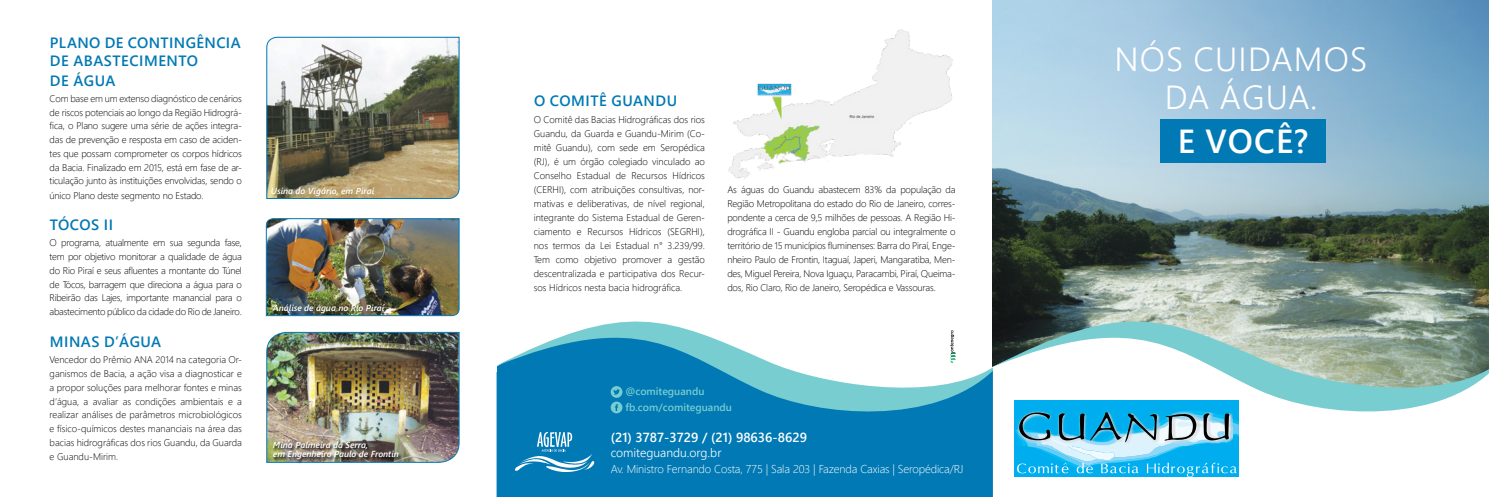
<style>
.page{position:relative;width:1489px;height:497px;background:#fff}
.page>*{position:absolute;margin:0;border:0;box-sizing:border-box;transform-origin:0 0}
.t1{font:33.25px/37.6px "Webly Sleek UI Semilight";letter-spacing:.035em;color:#fff;text-align:center}
.t2{font:33.25px "Webly Sleek UI Semibold";color:#fff}
.t3{font:14.88px/17.5px "Webly Sleek UI Semibold";letter-spacing:.035em;color:#0079b4}
.t4{font:13.12px "Webly Sleek UI Semibold";color:#fff}
.t5{font:12.25px "Webly Sleek UI Semilight";color:#fff}
.t6{font:11.38px "Webly Sleek UI Light";letter-spacing:-.01em;color:#fff}
.t7{font:10.5px/15.5px "Webly Sleek UI Semibold";color:#78cdd1}
.t8{font:9.62px/14px "Webly Sleek UI Light";letter-spacing:-.015em;color:#000;text-align:justify}
.t9{font:italic 8.75px/9.6px "Webly Sleek UI Semibold";color:#fff}
</style>
<div class="page">
<img style="left:992px;top:0;width:496px;height:298px">
<div style="left:1160px;top:119px;width:165px;height:43px;background:#0079b4"></div>
<div style="left:496px;top:425px;width:496px;height:71px;background:#0079b4"></div>
<svg style="left:992px;top:298px;width:496px;height:128px"></svg>
<svg style="left:496px;top:321px;width:496px;height:104px"></svg>
<div style="left:1014px;top:400px;width:224px;height:76px;background:#00aeef"></div>
<svg style="left:1015px;top:410px;width:223px;height:66px"></svg>
<svg style="left:610px;top:385px;width:12px;height:28px"></svg>
<img style="left:266px;top:36px;width:194px;height:163px">
<img style="left:265px;top:218px;width:195px;height:98px">
<img style="left:266px;top:331px;width:194px;height:131px">
<svg style="left:949px;top:330px;width:6px;height:32px"></svg>
<img style="left:728px;top:29px;width:225px;height:149px">
<svg style="left:513px;top:431px;width:82px;height:41px;background:#3293c2"></svg>
<img style="left:273px;top:440px;width:129px;height:22px">
<h2 class="t3" style="left:50px;top:33px;width:192px">PLANO DE CONTINGÊNCIA<br>DE ABASTECIMENTO</h2>
<h2 class="t3" style="left:50px;top:71px;width:67px">DE ÁGUA</h2>
<p class="t8" style="left:50px;top:91px;width:194px;line-height:13.7px">Com base em um extenso diagnóstico de cenários de riscos potenciais ao longo da Região Hidrográ&shy;fica, o Plano sugere uma série de ações integra&shy;das de prevenção e resposta em caso de aciden&shy;tes que possam comprometer os corpos hídricos da Bacia. Finalizado em 2015, está em fase de ar&shy;ticulação junto às instituições envolvidas, sendo o único Plano deste segmento no Estado.</p>
<h2 class="t3" style="left:50px;top:215px;width:59px">TÓCOS II</h2>
<p class="t8" style="left:50px;top:235px;width:194px">O programa, atualmente em sua segunda fase, tem por objetivo monitorar a qualidade de água do Rio Piraí e seus afluentes a montante do Túnel de Tócos, barragem que direciona a água para o Ribeirão das Lajes, importante manancial para o abastecimento público da cidade do Rio de Janeiro.</p>
<h2 class="t3" style="left:50px;top:332px;width:113px">M INAS D’ÁGUA</h2>
<p class="t8" style="left:50px;top:352px;width:194px;line-height:13.7px">Vencedor do Prêmio ANA 2014 na categoria Or&shy;ganismos de Bacia, a ação visa a diagnosticar e a propor soluções para melhorar fontes e minas d’água, a avaliar as condições ambientais e a realizar análises de parâmetros microbiológicos e físico-químicos destes mananciais na área das bacias hidrográficas dos rios Guandu, da Guarda e Guandu-Mirim.</p>
<p class="t9" style="left:271px;top:185px;width:105px">Usina do Vigário, em Piraí</p>
<p class="t9" style="left:273px;top:302px;width:113px">Análise de água no Rio Piraí</p>
<p class="t9" style="left:273px;top:439px;width:127px">Mina Palmeira da Serra,<br>em Engenheiro Paulo de Frontin</p>
<h2 class="t3" style="left:534px;top:92px;width:144px">O COMITÊ GUANDU</h2>
<p class="t8" style="left:534px;top:112px;width:173px">O Comitê das Bacias Hidrográficas dos rios Guandu, da Guarda e Guandu-Mirim (Co&shy;mitê Guandu), com sede em Seropédica (RJ), é um órgão colegiado vinculado ao Conselho Estadual de Recursos Hídricos (CERHI), com atribuições consultivas, nor&shy;mativas e deliberativas, de nível regional, integrante do Sistema Estadual de Geren&shy;ciamento e Recursos Hídricos (SEGRHI), nos termos da Lei Estadual n° 3.239/99.<br>Tem como objetivo promover a gestão descentralizada e participativa dos Recur&shy;sos Hídricos nesta bacia hidrográfica.</p>
<p class="t8" style="left:727px;top:182px;width:230px">As águas do Guandu abastecem 83% da população da Região Metropolitana do estado do Rio de Janeiro, corres&shy;pondente a cerca de 9,5 milhões de pessoas. A Região Hi&shy;drográfica II - Guandu engloba parcial ou integralmente o território de 15 municípios fluminenses: Barra do Piraí, Enge&shy;nheiro Paulo de Frontin, Itaguaí, Japeri, Mangaratiba, Men&shy;des, Miguel Pereira, Nova Iguaçu, Paracambi, Piraí, Queima&shy;dos, Rio Claro, Rio de Janeiro, Seropédica e Vassouras.</p>
<p class="t7" style="left:625px;top:383px;width:108px">@COMITEGUANDU<br>FB.COM/COMITEGUANDU</p>
<h3 class="t4" style="left:610px;top:426px;width:198px">(21) 3787-3729 / (21) 98636-8629</h3>
<p class="t5" style="left:610px;top:443px;width:112px">comiteguandu.org.br</p>
<p class="t6" style="left:610px;top:459px;width:354px">Av. Ministro Fernando Costa, 775 | Sala 203 | Fazenda Caxias | Seropédica/RJ</p>
<h1 class="t1" style="left:1114px;top:39px;width:254px">Nós cuidamos da água.</h1>
<h1 class="t2" style="left:1177px;top:116px;width:132px">E VOCÊ?</h1>
</div>
